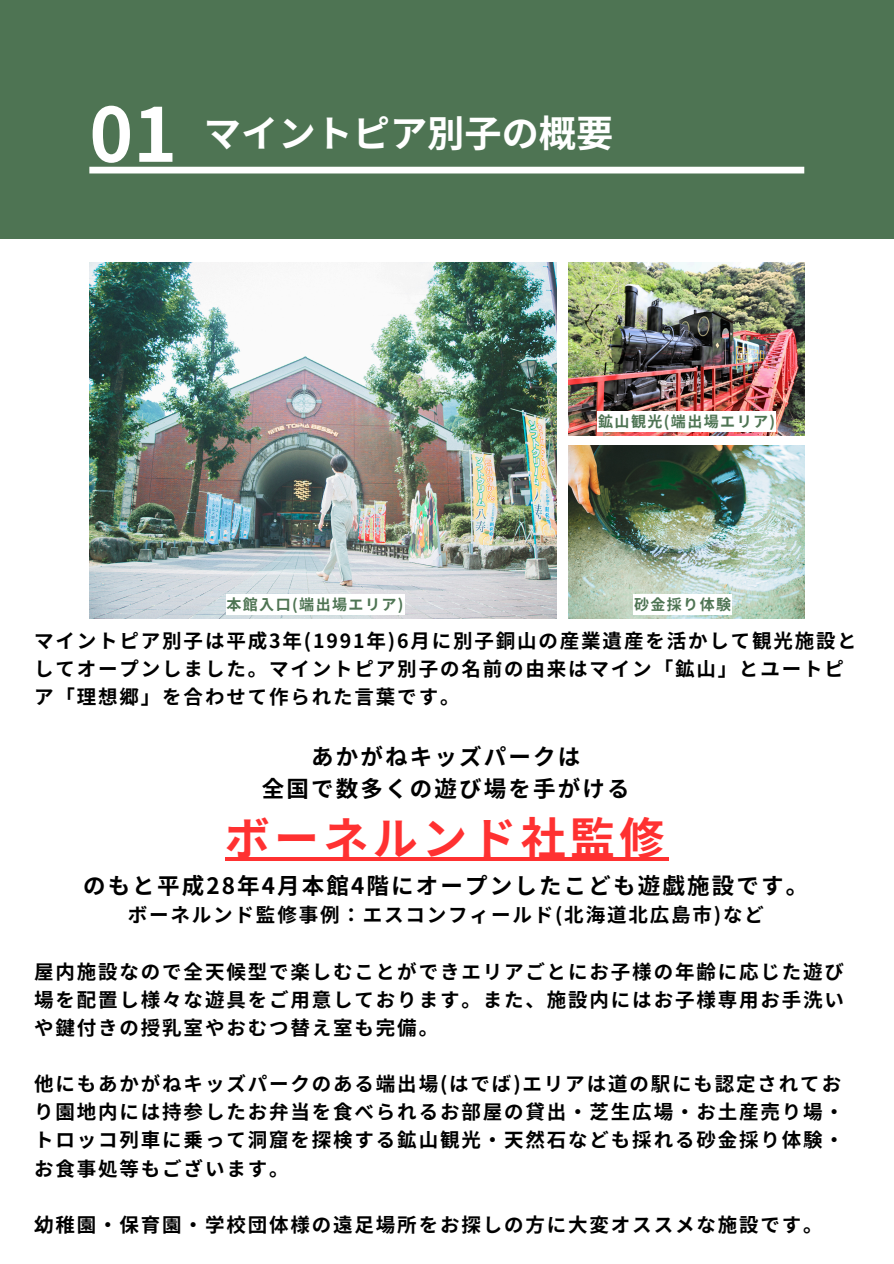
<style>
.page{position:relative;width:894px;height:1264px;background:#fff}
.page>*{position:absolute;margin:0;border:0;box-sizing:border-box;transform-origin:0 0}
.t1{font:700 74.4px "Source Han Sans JP";color:#fff}
.t2{font:700 45px "Source Han Sans JP";letter-spacing:.095em;color:#ff3131}
.t3{font:700 37.2px "Source Han Sans JP";color:#fff}
.t4{font:700 22.5px/32.7px "Source Han Sans JP";letter-spacing:.095em;color:#000;text-align:center}
.t5{font:700 19.5px/28.2px "Source Han Sans JP";letter-spacing:.095em;color:#000}
.t6{font:700 15px "Source Han Sans JP";letter-spacing:.095em;color:#4e7453}
</style>
<div class="page">
<div style="left:0;top:0;width:893px;height:239px;background:#4e7453"></div>
<div style="left:89px;top:167px;width:715px;height:6px;background:#fff"></div>
<img style="left:89px;top:262px;width:467px;height:356px">
<img style="left:568px;top:262px;width:235px;height:174px">
<img style="left:568px;top:445px;width:235px;height:173px">
<hr style="left:225px;top:857px;width:443px;height:3px;background:#ff3131">
<div style="left:226px;top:594px;width:178px;height:20px;background:#fff"></div>
<div style="left:597px;top:411px;width:178px;height:20px;background:#fff"></div>
<div style="left:633px;top:594px;width:98px;height:20px;background:#fff"></div>
<p class="t1" style="left:89px;top:75px;width:89px">01</p>
<h3 class="t3" style="left:204px;top:103px;width:411px">マイントピア別子の概要</h3>
<h2 class="t6" style="left:226px;top:592px;width:178px">本館入口(端出場エリア)</h2>
<h3 class="t6" style="left:598px;top:409px;width:178px">鉱山観光(端出場エリア)</h3>
<h3 class="t6" style="left:633px;top:592px;width:99px">砂金採り体験</h3>
<p class="t5" style="left:34px;top:625px;width:824px">マイントピア別子は平成3年(1991年)6月に別子銅山の産業遺産を活かして観光施設としてオープンしました。マイントピア別子の名前の由来はマイン「鉱山」とユートピア「理想郷」を合わせて作られた言葉です。</p>
<p class="t4" style="left:262px;top:739px;width:369px">あかがねキッズパークは<br>全国で数多くの遊び場を手がける</p>
<p class="t2" style="left:225px;top:802px;width:441px">ボーネルンド社監修</p>
<p class="t4" style="left:83px;top:868px;width:726px">のもと平成28年4月本館4階にオープンしたこども遊戯施設です。</p>
<p class="t5" style="left:128px;top:900px;width:637px">ボーネルンド監修事例：エスコンフィールド(北海道北広島市)など</p>
<p class="t5" style="left:34px;top:956px;width:811px;text-align:justify">屋内施設なので全天候型で楽しむことができエリアごとにお子様の年齢に応じた遊び場を配置し様々な遊具をご用意しております。また、施設内にはお子様専用お手洗いや鍵付きの授乳室やおむつ替え室も完備。</p>
<p class="t5" style="left:34px;top:1068px;width:811px">他にもあかがねキッズパークのある端出場(はでば)エリアは道の駅にも認定されており園地内には持参したお弁当を食べられるお部屋の貸出・芝生広場・お土産売り場・トロッコ列車に乗って洞窟を探検する鉱山観光・天然石なども採れる砂金採り体験・お食事処等もございます。</p>
<p class="t5" style="left:34px;top:1209px;width:789px">幼稚園・保育園・学校団体様の遠足場所をお探しの方に大変オススメな施設です。</p>
</div>
